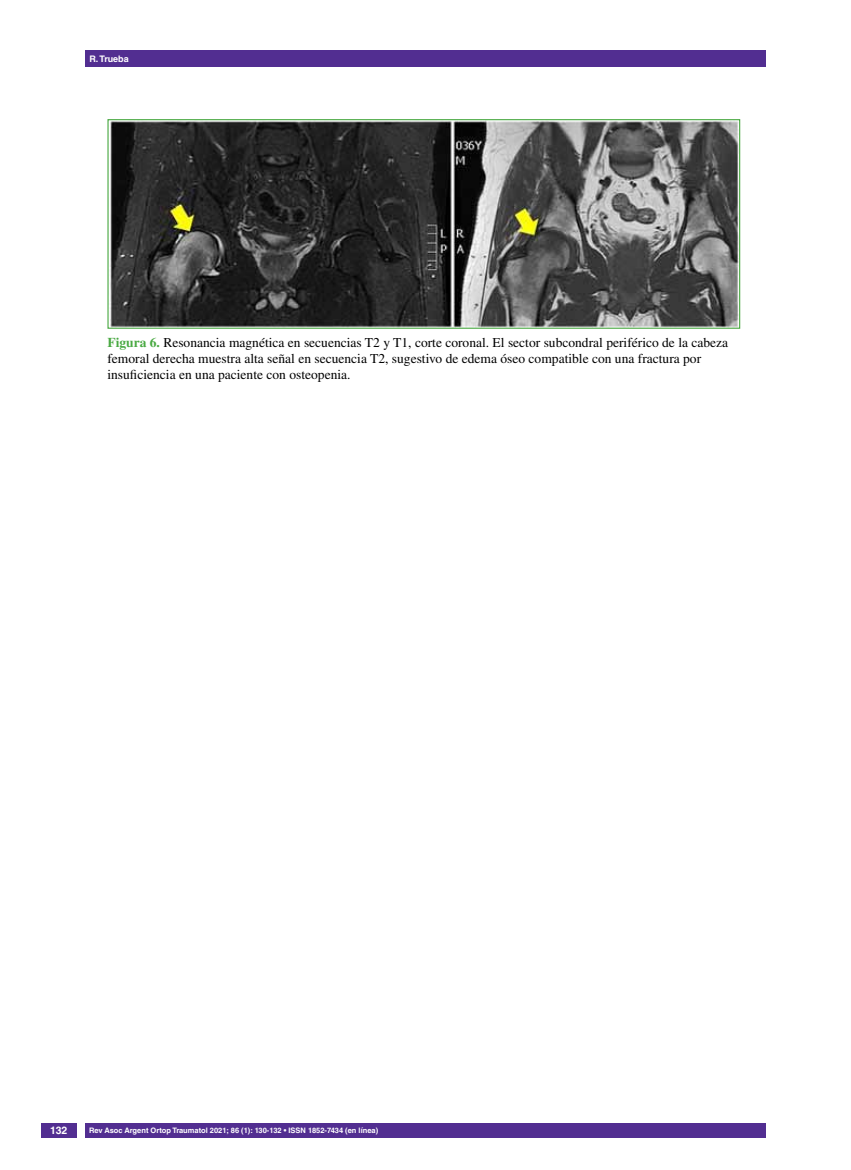
<style>
.page{position:relative;width:851px;height:1170px;background:#fff}
.page>*{position:absolute;margin:0;border:0;box-sizing:border-box;transform-origin:0 0}
.t1{font:13.5px/16.2px "Times LT Std";color:#000}
.t2{font:700 10.5px "Helvetica LT Std";color:#fff}
.t3{font:700 9px "Helvetica LT Std";color:#fff}
.t4{font:700 7.5px "Helvetica LT Std";color:#fff}
.s1{font-weight:700;color:#49a942}
</style>
<div class="page">
<div style="left:41px;top:1123px;width:36px;height:14px;background:#522e91"></div>
<div style="left:85px;top:50px;width:680px;height:17px;background:#522e91"></div>
<div style="left:85px;top:1123px;width:680px;height:14px;background:#522e91"></div>
<img style="left:110px;top:121px;width:628px;height:206px">
<div style="left:107px;top:119px;width:633px;height:210px;border:1px solid #49a942"></div>
<p class="t3" style="left:89px;top:53px;width:41px">R. Trueba</p>
<p class="t1" style="left:107px;top:334px;width:622px"><span class="s1">Figura 6.</span> Resonancia magnética en secuencias T2 y T1, corte coronal. El sector subcondral periférico de la cabeza femoral derecha muestra alta señal en secuencia T2, sugestivo de edema óseo compatible con una fractura por insuficiencia en una paciente con osteopenia.</p>
<p class="t2" style="left:50px;top:1124px;width:19px">132</p>
<p class="t4" style="left:89px;top:1125px;width:290px">Rev Asoc Argent Ortop Traumatol 2021; 86 (1): 130-132 • ISSN 1852-7434 (en línea)</p>
</div>
